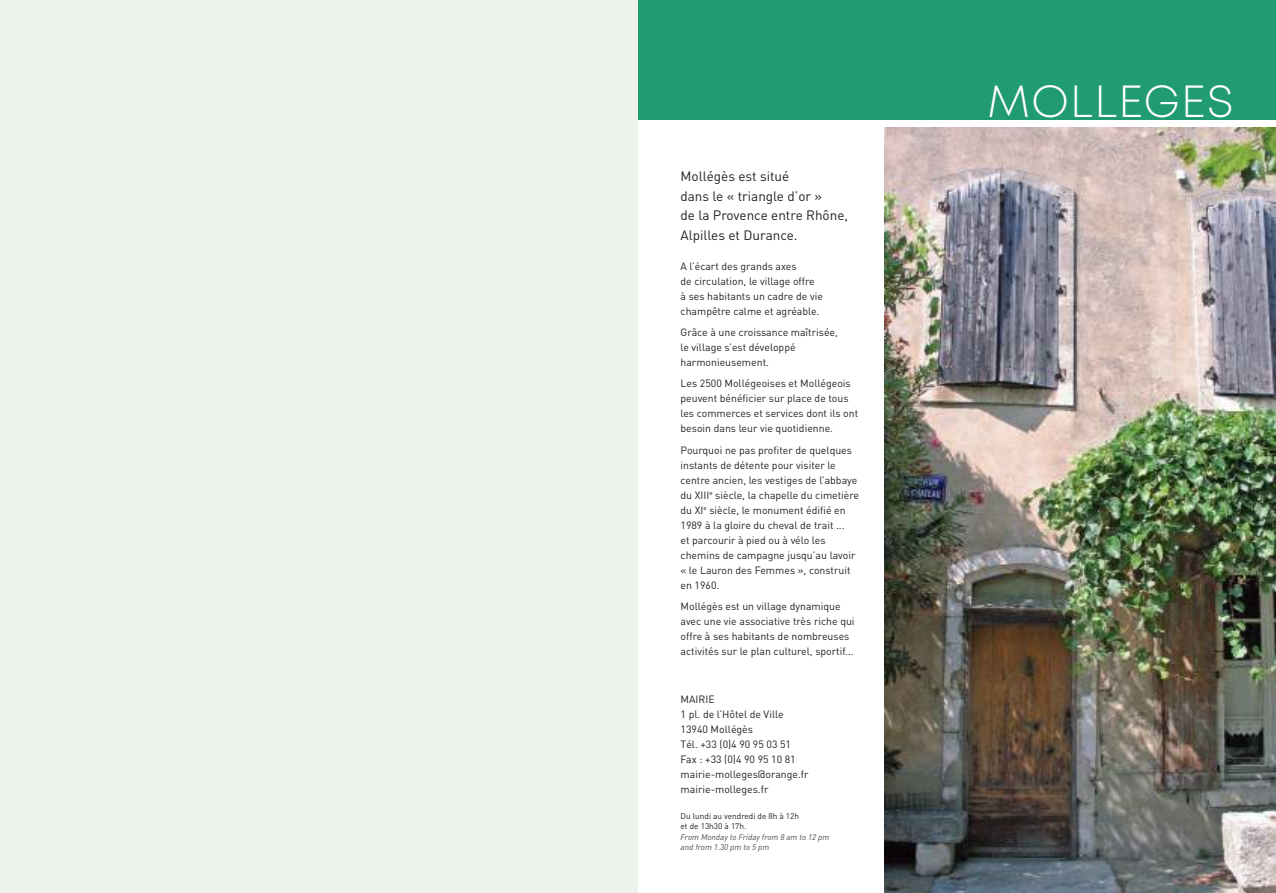
<style>
.page{position:relative;width:1276px;height:893px;background:#fff}
.page>*{position:absolute;margin:0;border:0;box-sizing:border-box;transform-origin:0 0}
.t1{font:300 45px "Mont";letter-spacing:.03em;color:#fff}
.t2{font:13.5px/19.5px "DIN";color:#241f1f}
.t3{font:10.5px/15px "DIN";color:#241f1f}
.t4{font:italic 8.25px/10.5px "DIN";color:#4e4b4c}
.t5{font:8.25px/10.5px "DIN";color:#241f1f}
</style>
<div class="page">
<img style="left:884px;top:128px;width:392px;height:765px">
<div style="left:638px;top:0;width:638px;height:119px;background:#219b71"></div>
<div style="left:0;top:0;width:638px;height:893px;background:#ecf2eb"></div>
<p class="t2" style="left:680px;top:166px;width:169px">Mollégès est situé<br>dans le « triangle d’or »<br>de la Provence entre Rhône,<br>Alpilles et Durance.</p>
<p class="t3" style="left:680px;top:258px;width:144px">A l’écart des grands axes<br>de circulation, le village offre à ses habitants un cadre de vie champêtre calme et agréable.</p>
<p class="t3" style="left:680px;top:324px;width:159px">Grâce à une croissance maîtrisée, le village s’est développé harmonieusement.</p>
<p class="t3" style="left:680px;top:376px;width:179px">Les 2500 Mollégeoises et Mollégeois peuvent bénéficier sur place de tous les commerces et services dont ils ont besoin dans leur vie quotidienne.</p>
<p class="t3" style="left:680px;top:442px;width:180px">Pourquoi ne pas profiter de quelques instants de détente pour visiter le centre ancien, les vestiges de l’abbaye du XIII<sup>e</sup> siècle, la chapelle du cimetière du XI<sup>e</sup> siècle, le monument édifié en 1989 à la gloire du cheval de trait ...<br>et parcourir à pied ou à vélo les chemins de campagne jusqu’au lavoir « le Lauron des Femmes », construit en 1960.</p>
<p class="t3" style="left:680px;top:599px;width:176px">Mollégès est un village dynamique avec une vie associative très riche qui offre à ses habitants de nombreuses activités sur le plan culturel, sportif...</p>
<p class="t3" style="left:680px;top:692px;width:129px">MAIRIE<br>1 pl. de l’Hôtel de Ville<br>13940 Mollégès<br>Tél. +33 (0)4 90 95 03 51<br>Fax : +33 (0)4 90 95 10 81 mairie-molleges@orange.fr mairie-molleges.fr</p>
<p class="t5" style="left:680px;top:811px;width:120px">Du lundi au vendredi de 8h à 12h et de 13h30 à 17h.</p>
<p class="t4" style="left:680px;top:832px;width:150px">From Monday to Friday from 8 am to 12 pm and from 1.30 pm to 5 pm</p>
<h1 class="t1" style="left:987px;top:73px;width:247px">MOLLEGES</h1>
</div>
